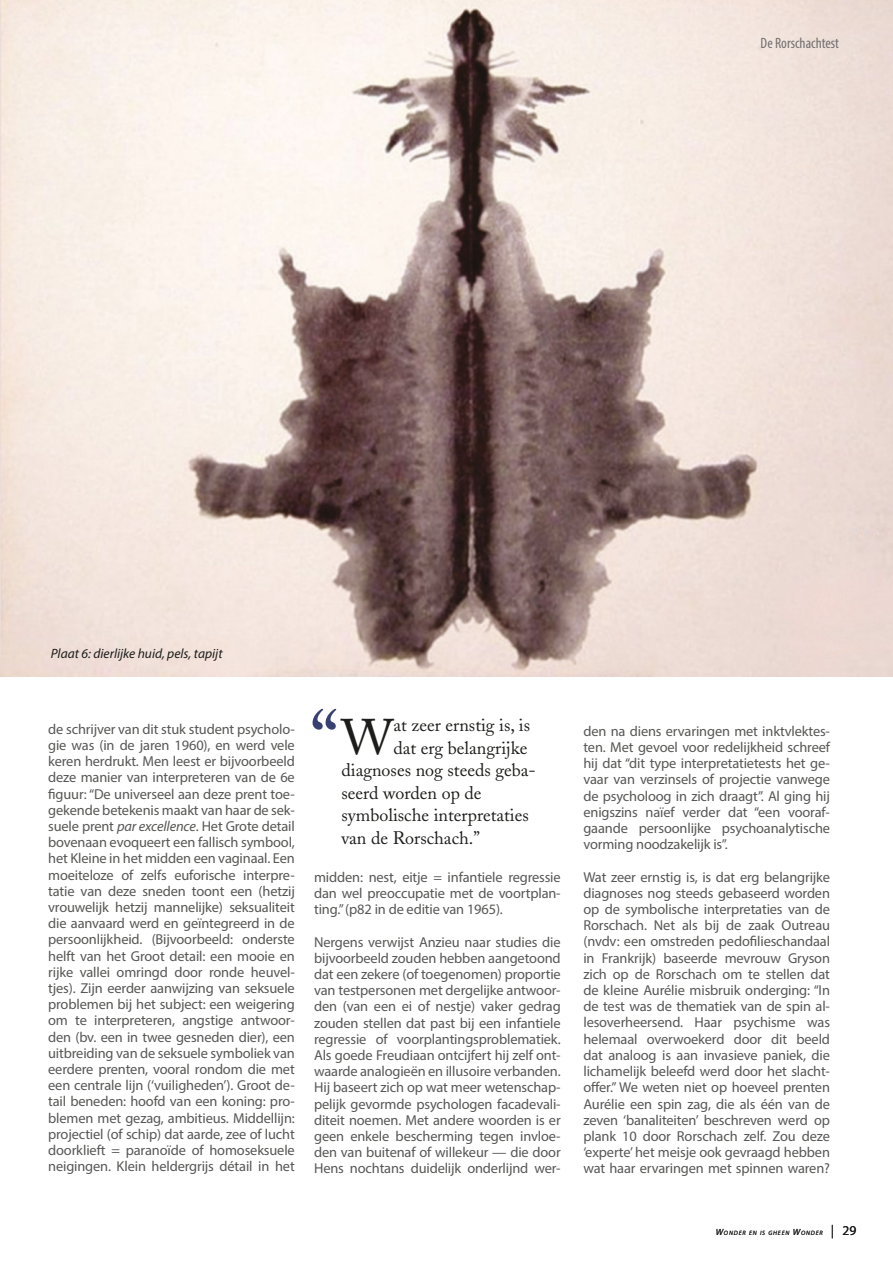
<style>
.page{position:relative;width:893px;height:1263px;background:#fff}
.page>*{position:absolute;margin:0;border:0;box-sizing:border-box;transform-origin:0 0}
.t1{font:79.35px "Adobe Caslon";color:#384071}
.t2{font:49.65px "Adobe Caslon";color:#1d1d1b}
.t3{font:18px "Adobe Caslon";color:#1d1d1b}
.t4{font:condensed 15px "Myriad Pro";color:#70706f}
.t5{font:14.4px/16.2px "Myriad Pro";letter-spacing:-.01em;color:#575756;text-align:justify}
.t6{font:italic 13.5px "Myriad Pro";color:#1d1d1b}
.t7{font:italic 6.3px "Myriad Pro";letter-spacing:.13em;color:#1d1d1b}
.s1{font-style:italic}
.s2{font-size:9px}
.s3{font-size:13.5px}
.s4{font-style:normal;font-size:13.5px}
</style>
<div class="page">
<img style="left:0;top:0;width:893px;height:676px">
<p class="t4" style="left:760px;top:34px;width:80px">De Rorschachtest</p>
<p class="t6" style="left:51px;top:645px;width:173px">Plaat 6: dierlijke huid, pels, tapijt</p>
<p class="t5" style="left:48px;top:720px;width:248px">de schrijver van dit stuk student psycholo&shy;gie was (in de jaren 1960), en werd vele keren herdrukt. Men leest er bijvoorbeeld deze manier van interpreteren van de 6e figuur: “De universeel aan deze prent toe&shy;gekende betekenis maakt van haar de sek&shy;suele prent <span class="s1">par excellence</span>. Het Grote detail bovenaan evoqueert een fallisch symbool, het Kleine in het midden een vaginaal. Een moeiteloze of zelfs euforische interpre&shy;tatie van deze sneden toont een (hetzij vrouwelijk hetzij mannelijke) seksualiteit die aanvaard werd en geïntegreerd in de persoonlijkheid. (Bijvoorbeeld: onderste helft van het Groot detail: een mooie en rijke vallei omringd door ronde heuvel&shy;tjes). Zijn eerder aanwijzing van seksuele problemen bij het subject: een weigering om te interpreteren, angstige antwoor&shy;den (bv. een in twee gesneden dier), een uitbreiding van de seksuele symboliek van eerdere prenten, vooral rondom die met een centrale lijn (‘vuiligheden’). Groot de&shy;tail beneden: hoofd van een koning: pro&shy;blemen met gezag, ambitieus. Middellijn: projectiel (of schip) dat aarde, zee of lucht doorklieft = paranoïde of homoseksuele neigingen. Klein heldergrijs détail in het</p>
<h1 class="t1" style="left:310px;top:693px;width:30px">“</h1>
<h2 class="t2" style="left:341px;top:708px;width:53px">W</h2>
<p class="t3" style="left:393px;top:714px;width:138px">at zeer ernstig is, is</p>
<p class="t3" style="left:393px;top:737px;width:135px">dat erg belangrijke</p>
<p class="t3" style="left:341px;top:759px;width:196px">diagnoses nog steeds geba-</p>
<p class="t3" style="left:341px;top:782px;width:142px">seerd worden op de</p>
<p class="t3" style="left:341px;top:804px;width:189px">symbolische interpretaties</p>
<p class="t3" style="left:341px;top:827px;width:140px">van de Rorschach.”</p>
<p class="t5" style="left:314px;top:869px;width:248px">midden: nest, eitje = infantiele regressie dan wel preoccupatie met de voortplan&shy;ting.” (p82 in de editie van 1965).</p>
<p class="t5" style="left:314px;top:933px;width:248px">Nergens verwijst Anzieu naar studies die bijvoorbeeld zouden hebben aangetoond dat een zekere (of toegenomen) proportie van testpersonen met dergelijke antwoor&shy;den (van een ei of nestje) vaker gedrag zouden stellen dat past bij een infantiele regressie of voorplantingsproblematiek.<br>Als goede Freudiaan ontcijfert hij zelf ont&shy;waarde analogieën en illusoire verbanden.<br>Hij baseert zich op wat meer wetenschap&shy;pelijk gevormde psychologen facadevali&shy;diteit noemen. Met andere woorden is er geen enkele bescherming tegen invloe&shy;den van buitenaf of willekeur — die door Hens nochtans duidelijk onderlijnd wer-</p>
<p class="t5" style="left:583px;top:723px;width:248px">den na diens ervaringen met inktvlektes&shy;ten. Met gevoel voor redelijkheid schreef hij dat “dit type interpretatietests het ge&shy;vaar van verzinsels of projectie vanwege de psycholoog in zich draagt”. Al ging hij enigszins naïef verder dat “een vooraf&shy;gaande persoonlijke psychoanalytische vorming noodzakelijk is”.</p>
<p class="t5" style="left:583px;top:868px;width:248px">Wat zeer ernstig is, is dat erg belangrijke diagnoses nog steeds gebaseerd worden op de symbolische interpretaties van de Rorschach. Net als bij de zaak Outreau (nvdv: een omstreden pedofilieschandaal in Frankrijk) baseerde mevrouw Gryson zich op de Rorschach om te stellen dat de kleine Aurélie misbruik onderging: “In de test was de thematiek van de spin al&shy;lesoverheersend. Haar psychisme was helemaal overwoekerd door dit beeld dat analoog is aan invasieve paniek, die lichamelijk beleefd werd door het slacht&shy;offer.” We weten niet op hoeveel prenten Aurélie een spin zag, die als één van de zeven ‘banaliteiten’ beschreven werd op plank 10 door Rorschach zelf. Zou deze ‘experte’ het meisje ook gevraagd hebben wat haar ervaringen met spinnen waren?</p>
<p class="t7" style="left:716px;top:1229px;width:142px"><span class="s2">W</span>ONDER EN IS GHEEN <span class="s2">W</span>ONDER <span class="s3">|</span> <span class="s4">29</span></p>
</div>
